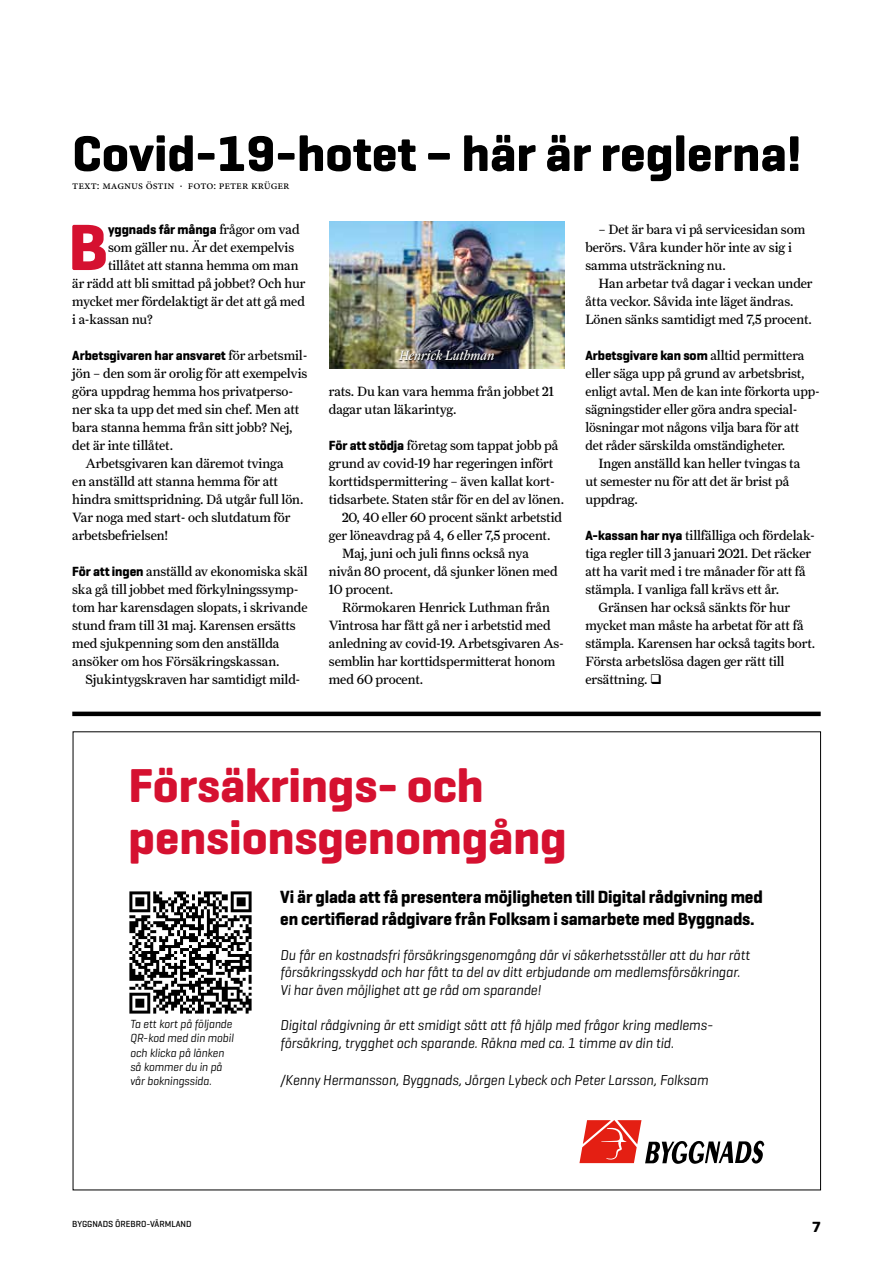
<style>
.page{position:relative;width:893px;height:1263px;background:#fff}
.page>*{position:absolute;margin:0;border:0;box-sizing:border-box;transform-origin:0 0}
.t1{font:700 66.45px "Geogrotesque";color:#d51130}
.t2{font:700 51px "Geogrotesque";color:#000}
.t3{font:700 48.3px/52.8px "Geogrotesque";color:#d51130}
.t4{font:700 18px/21.6px "Geogrotesque";letter-spacing:-.005em;color:#000;scale:.95 1}
.t5{font:700 15px "Geogrotesque";color:#000}
.t6{font:italic 14.7px/17.5px "Geogrotesque";letter-spacing:-.005em;color:#000;scale:.95 1}
.t7{font:13.5px/18px "Farnham Text";letter-spacing:-.005em;color:#000}
.t8{font:700 13.5px "Geogrotesque";letter-spacing:-.005em;color:#000}
.t9{font:italic 13.5px "Farnham Text";letter-spacing:-.005em;color:#fff}
.t10{font:italic 12px/14.4px "Geogrotesque";letter-spacing:-.005em;color:#000;scale:.95 1}
.t11{font:12px "Minion Pro";color:#000}
.t12{font:500 9px "Geogrotesque";color:#000}
.s1{font-family:"Farnham Text";font-weight:400}
.s2{font-family:"Geogrotesque";font-weight:700}
</style>
<div class="page">
<svg style="left:579px;top:1120px;width:185px;height:44px"></svg>
<img style="left:129px;top:891px;width:123px;height:123px">
<img style="left:329px;top:221px;width:235px;height:148px">
<hr style="left:72px;top:712px;width:749px;height:4px;background:#000">
<div style="left:399px;top:350px;width:97px;height:11px;background:#000;opacity:.75"></div>
<h2 class="t2" style="left:72px;top:122px;width:731px">Covid-19-hotet – här är reglerna!</h2>
<p class="t11" style="left:72px;top:177px;width:219px">text: magnus östin · foto: peter krüger</p>
<h1 class="t1" style="left:68px;top:206px;width:41px">B</h1>
<p class="t8" style="left:108px;top:221px;width:193px">yggnads får många <span class="s1">frågor om vad</span></p>
<p class="t7" style="left:108px;top:238px;width:188px">som gäller nu. Är det exempelvis</p>
<p class="t7" style="left:108px;top:256px;width:192px">tillåtet att stanna hemma om man</p>
<p class="t7" style="left:72px;top:274px;width:235px">är rädd att bli smittad på jobbet? Och hur</p>
<p class="t7" style="left:72px;top:292px;width:234px">mycket mer fördelaktigt är det att gå med</p>
<p class="t7" style="left:72px;top:310px;width:82px">i a-kassan nu?</p>
<p class="t8" style="left:72px;top:347px;width:237px">Arbetsgivaren har ansvaret <span class="s1">för arbetsmil-</span></p>
<p class="t7" style="left:72px;top:364px;width:237px">jön – den som är orolig för att exempelvis</p>
<p class="t7" style="left:72px;top:382px;width:222px">göra uppdrag hemma hos privatperso-</p>
<p class="t7" style="left:72px;top:400px;width:229px">ner ska ta upp det med sin chef. Men att</p>
<p class="t7" style="left:72px;top:418px;width:222px">bara stanna hemma från sitt jobb? Nej,</p>
<p class="t7" style="left:72px;top:436px;width:102px">det är inte tillåtet.</p>
<p class="t7" style="left:85px;top:454px;width:200px">Arbetsgivaren kan däremot tvinga</p>
<p class="t7" style="left:72px;top:472px;width:207px">en anställd att stanna hemma för att</p>
<p class="t7" style="left:72px;top:490px;width:233px">hindra smittspridning. Då utgår full lön.</p>
<p class="t7" style="left:72px;top:508px;width:220px">Var noga med start- och slutdatum för</p>
<p class="t7" style="left:72px;top:526px;width:98px">arbetsbefrielsen!</p>
<p class="t7" style="left:72px;top:562px;width:237px"><span class="s2">För att ingen</span> anställd av ekonomiska skäl ska gå till jobbet med förkylningssymp&shy;tom har karensdagen slopats, i skrivande stund fram till 31 maj. Karensen ersätts med sjukpenning som den anställda ansöker om hos Försäkringskassan.</p>
<p class="t7" style="left:85px;top:670px;width:216px">Sjukintygskraven har samtidigt mild-</p>
<p class="t9" style="left:399px;top:347px;width:97px">Henrick Luthman</p>
<p class="t7" style="left:329px;top:382px;width:227px">rats. Du kan vara hemma från jobbet 21 dagar utan läkarintyg.</p>
<p class="t7" style="left:329px;top:436px;width:231px"><span class="s2">För att stödja</span> företag som tappat jobb på</p>
<p class="t7" style="left:329px;top:454px;width:226px">grund av covid-19 har regeringen infört</p>
<p class="t7" style="left:329px;top:472px;width:227px">korttidspermittering – även kallat kort-</p>
<p class="t7" style="left:329px;top:490px;width:237px">tidsarbete. Staten står för en del av lönen.</p>
<p class="t7" style="left:342px;top:508px;width:222px">20, 40 eller 60 procent sänkt arbetstid</p>
<p class="t7" style="left:329px;top:526px;width:223px">ger löneavdrag på 4, 6 eller 7,5 procent.</p>
<p class="t7" style="left:342px;top:544px;width:189px">Maj, juni och juli finns också nya</p>
<p class="t7" style="left:329px;top:562px;width:230px">nivån 80 procent, då sjunker lönen med</p>
<p class="t7" style="left:329px;top:580px;width:66px">10 procent.</p>
<p class="t7" style="left:342px;top:598px;width:209px">Rörmokaren Henrick Luthman från</p>
<p class="t7" style="left:329px;top:616px;width:223px">Vintrosa har fått gå ner i arbetstid med</p>
<p class="t7" style="left:329px;top:634px;width:237px">anledning av covid-19. Arbetsgivaren As-</p>
<p class="t7" style="left:329px;top:652px;width:228px">semblin har korttidspermitterat honom</p>
<p class="t7" style="left:329px;top:670px;width:96px">med 60 procent.</p>
<p class="t7" style="left:585px;top:220px;width:221px;text-indent:13px">– Det är bara vi på servicesidan som berörs. Våra kunder hör inte av sig i samma utsträckning nu.</p>
<p class="t7" style="left:585px;top:274px;width:229px;text-indent:13px">Han arbetar två dagar i veckan under åtta veckor. Såvida inte läget ändras.<br>Lönen sänks samtidigt med 7,5 procent.</p>
<p class="t8" style="left:585px;top:347px;width:221px">Arbetsgivare kan som <span class="s1">alltid permittera</span></p>
<p class="t7" style="left:585px;top:364px;width:236px">eller säga upp på grund av arbetsbrist, enligt avtal. Men de kan inte förkorta upp&shy;sägningstider eller göra andra special&shy;lösningar mot någons vilja bara för att det råder särskilda omständigheter.</p>
<p class="t7" style="left:585px;top:454px;width:216px;text-indent:13px">Ingen anställd kan heller tvingas ta ut semester nu för att det är brist på uppdrag.</p>
<p class="t7" style="left:585px;top:526px;width:231px"><span class="s2">A-kassan har nya</span> tillfälliga och fördelak-</p>
<p class="t7" style="left:585px;top:544px;width:227px">tiga regler till 3 januari 2021. Det räcker</p>
<p class="t7" style="left:585px;top:562px;width:222px">att ha varit med i tre månader för att få</p>
<p class="t7" style="left:585px;top:580px;width:195px">stämpla. I vanliga fall krävs ett år.</p>
<p class="t7" style="left:599px;top:598px;width:193px">Gränsen har också sänkts för hur</p>
<p class="t7" style="left:585px;top:616px;width:220px">mycket man måste ha arbetat för att få</p>
<p class="t7" style="left:585px;top:634px;width:231px">stämpla. Karensen har också tagits bort.</p>
<p class="t7" style="left:585px;top:652px;width:201px">Första arbetslösa dagen ger rätt till</p>
<p class="t7" style="left:585px;top:670px;width:78px">ersättning. ❑</p>
<h3 class="t3" style="left:129px;top:758px;width:440px">Försäkrings- och pensionsgenomgång</h3>
<h3 class="t4" style="left:280px;top:886px;width:509px">Vi är glada att få presentera möjligheten till Digital rådgivning med en certifierad rådgivare från Folksam i samarbete med Byggnads.</h3>
<p class="t6" style="left:280px;top:945px;width:496px">Du får en kostnadsfri försäkringsgenomgång där vi säkerhetsställer att du har rätt försäkringsskydd och har fått ta del av ditt erbjudande om medlemsförsäkringar.<br>Vi har även möjlighet att ge råd om sparande!</p>
<p class="t6" style="left:280px;top:1016px;width:457px">Digital rådgivning är ett smidigt sätt att få hjälp med frågor kring medlems&shy;försäkring, trygghet och sparande. Räkna med ca. 1 timme av din tid.</p>
<p class="t6" style="left:280px;top:1071px;width:452px">/Kenny Hermansson, Byggnads, Jörgen Lybeck och Peter Larsson, Folksam</p>
<p class="t10" style="left:130px;top:1016px;width:110px">Ta ett kort på följande<br>QR-kod med din mobil och klicka på länken så kommer du in på vår bokningssida.</p>
<p class="t12" style="left:72px;top:1218px;width:121px">BYGGNADS ÖREBRO-VÄRMLAND</p>
<p class="t5" style="left:812px;top:1217px;width:10px">7</p>
</div>
